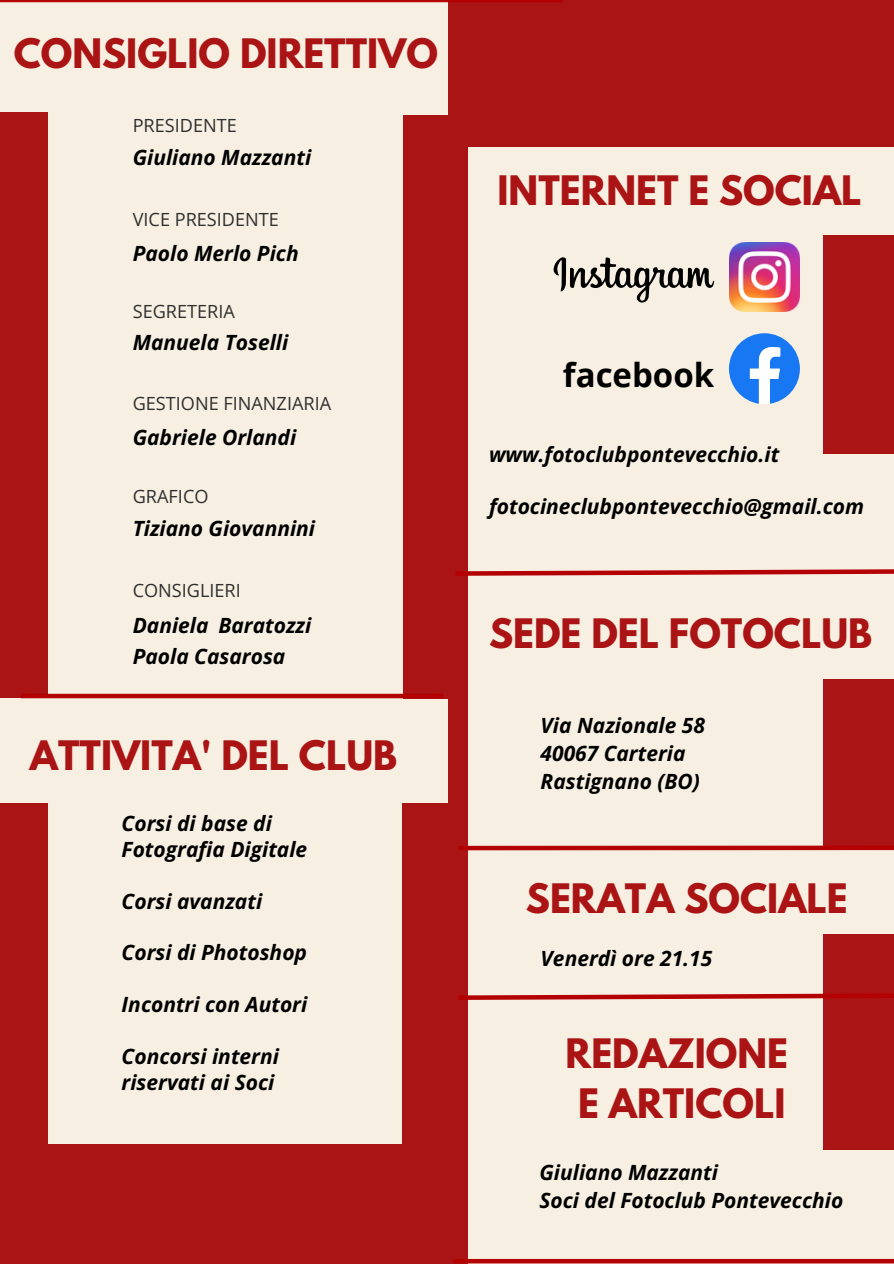
<style>
.page{position:relative;width:894px;height:1264px;background:#fff}
.page>*{position:absolute;margin:0;border:0;box-sizing:border-box;transform-origin:0 0}
.t1{font:700 36px/49.5px "League Spartan";color:#ab1414;text-align:center}
.t2{font:700 33px "Open Sans";color:#000}
.t3{font:italic 700 21px/25.8px "Open Sans";color:#000}
.t4{font:18.15px "Open Sans";color:#2f2f2f}
</style>
<div class="page">
<div style="left:0;top:0;width:893px;height:1263px;background:#f7f0e2"></div>
<img style="left:729px;top:242px;width:70px;height:70px">
<div style="left:458px;top:0;width:435px;height:146px;background:#ab1414"></div>
<div style="left:448px;top:0;width:20px;height:1263px;background:#ab1414"></div>
<div style="left:0;top:1144px;width:450px;height:119px;background:#ab1414"></div>
<div style="left:0;top:803px;width:47px;height:425px;background:#ab1414"></div>
<div style="left:0;top:112px;width:47px;height:586px;background:#ab1414"></div>
<div style="left:402px;top:115px;width:65px;height:583px;background:#ab1414"></div>
<div style="left:402px;top:803px;width:53px;height:425px;background:#ab1414"></div>
<svg style="left:729px;top:333px;width:70px;height:71px"></svg>
<svg style="left:553px;top:257px;width:161px;height:45px"></svg>
<div style="left:822px;top:236px;width:71px;height:218px;background:#ab1414"></div>
<div style="left:822px;top:679px;width:71px;height:166px;background:#ab1414"></div>
<div style="left:822px;top:934px;width:71px;height:215px;background:#ab1414"></div>
<svg style="left:456px;top:569px;width:437px;height:7px"></svg>
<div style="left:21px;top:693px;width:422px;height:5px;background:#b30000"></div>
<div style="left:458px;top:845px;width:435px;height:5px;background:#b30000"></div>
<svg style="left:459px;top:991px;width:434px;height:11px"></svg>
<div style="left:453px;top:1258px;width:440px;height:5px;background:#b30000"></div>
<hr style="left:0;top:0;width:562px;height:2px;background:#b30000">
<p class="t1" style="left:14px;top:33px;width:426px">CONSIGLIO DIRETTIVO</p>
<p class="t4" style="left:133px;top:113px;width:105px">PRESIDENTE</p>
<p class="t3" style="left:133px;top:144px;width:180px">Giuliano Mazzanti</p>
<h3 class="t4" style="left:133px;top:207px;width:147px">VICE PRESIDENTE</h3>
<h3 class="t3" style="left:133px;top:240px;width:167px">Paolo Merlo Pich</h3>
<p class="t4" style="left:133px;top:298px;width:104px">SEGRETERIA</p>
<h2 class="t3" style="left:133px;top:329px;width:157px">Manuela Toselli</h2>
<p class="t4" style="left:133px;top:390px;width:200px">GESTIONE FINANZIARIA</p>
<p class="t3" style="left:133px;top:423px;width:165px">Gabriele Orlandi</p>
<h3 class="t4" style="left:133px;top:483px;width:77px">GRAFICO</h3>
<h3 class="t3" style="left:133px;top:514px;width:184px">Tiziano Giovannini</h3>
<p class="t4" style="left:133px;top:577px;width:110px">CONSIGLIERI</p>
<h3 class="t3" style="left:133px;top:609px;width:180px;line-height:31.5px">Daniela Baratozzi<br>Paola Casarosa</h3>
<h1 class="t1" style="left:30px;top:735px;width:368px">ATTIVITA' DEL CLUB</h1>
<p class="t3" style="left:122px;top:810px;width:187px">Corsi di base di<br>Fotografia Digitale</p>
<p class="t3" style="left:122px;top:887px;width:142px">Corsi avanzati</p>
<h3 class="t3" style="left:122px;top:939px;width:187px">Corsi di Photoshop</h3>
<h1 class="t3" style="left:122px;top:991px;width:187px">Incontri con Autori</h1>
<p class="t3" style="left:122px;top:1042px;width:159px">Concorsi interni riservati ai Soci</p>
<p class="t1" style="left:497px;top:170px;width:365px">INTERNET E SOCIAL</p>
<h3 class="t2" style="left:562px;top:352px;width:153px">facebook</h3>
<h3 class="t3" style="left:489px;top:441px;width:292px">www.fotoclubpontevecchio.it</h3>
<h3 class="t3" style="left:489px;top:492px;width:376px">fotocineclubpontevecchio@gmail.com</h3>
<h3 class="t1" style="left:489px;top:613px;width:384px">SEDE DEL FOTOCLUB</h3>
<h1 class="t3" style="left:540px;top:710px;width:166px;line-height:28.2px">Via Nazionale 58<br>40067 Carteria<br>Rastignano (BO)</h1>
<h1 class="t1" style="left:525px;top:878px;width:323px">SERATA SOCIALE</h1>
<h3 class="t3" style="left:540px;top:944px;width:173px">Venerdì ore 21.15</h3>
<p class="t1" style="left:565px;top:1033px;width:224px">REDAZIONE<br>E ARTICOLI</p>
<h3 class="t3" style="left:539px;top:1157px;width:305px;line-height:28px">Giuliano Mazzanti<br>Soci del Fotoclub Pontevecchio</h3>
</div>
